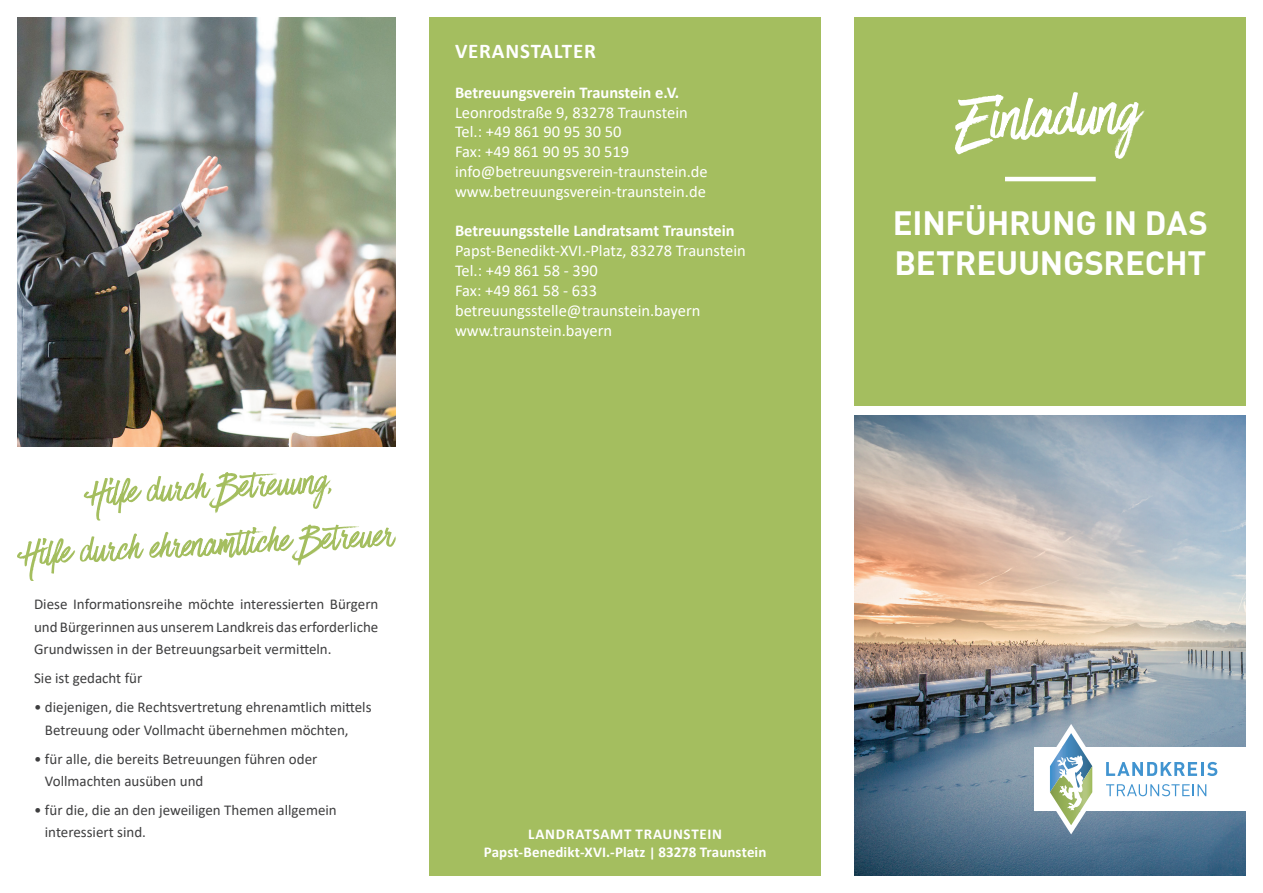
<style>
.page{position:relative;width:1263px;height:893px;background:#fff}
.page>*{position:absolute;margin:0;border:0;box-sizing:border-box;transform-origin:0 0}
.t1{font:700 33px/39.6px "DIN Pro";letter-spacing:-.005em;color:#fff}
.t2{font:700 21px "Calibri";letter-spacing:.04em;color:#fff}
.t3{font:16.5px/19.8px "Calibri";color:#fff}
.t4{font:700 16.5px "Calibri";color:#fff}
.t5{font:15px/22.5px "Calibri";color:#3e3e3f}
.t6{font:700 15px/18px "Calibri";letter-spacing:.01em;color:#fff;text-align:center}
.s1{font-size:13.5px}
</style>
<div class="page">
<div style="left:855px;top:17px;width:391px;height:388px;background:#a4be5f"></div>
<img style="left:855px;top:415px;width:391px;height:461px">
<div style="left:429px;top:17px;width:392px;height:859px;background:#a4be5f"></div>
<svg style="left:955px;top:92px;width:190px;height:67px"></svg>
<svg style="left:17px;top:472px;width:379px;height:109px"></svg>
<hr style="left:1005px;top:177px;width:91px;height:4px;background:#fff">
<div style="left:1034px;top:747px;width:222px;height:64px;background:#fff"></div>
<svg style="left:1106px;top:784px;width:100px;height:12px"></svg>
<svg style="left:1046px;top:724px;width:50px;height:110px"></svg>
<svg style="left:1106px;top:762px;width:91px;height:14px"></svg>
<hr style="left:1201px;top:762px;width:3px;height:14px;background:#4194d0">
<svg style="left:1207px;top:762px;width:10px;height:14px"></svg>
<img style="left:17px;top:17px;width:378px;height:429px">
<h2 class="t2" style="left:455px;top:36px;width:143px">VERANSTALTER</h2>
<p class="t4" style="left:455px;top:81px;width:226px">Betreuungsverein Traunstein e.V.</p>
<p class="t3" style="left:455px;top:102px;width:254px">Leonrodstraße 9, 83278 Traunstein<br>Tel.: +49 861 90 95 30 50<br>Fax: +49 861 90 95 30 519 info@betreuungsverein-traunstein.de www.betreuungsverein-traunstein.de</p>
<p class="t4" style="left:455px;top:219px;width:281px">Betreuungsstelle Landratsamt Traunstein</p>
<p class="t3" style="left:455px;top:240px;width:292px">Papst-Benedikt-XVI.-Platz, 83278 Traunstein<br>Tel.: +49 861 58 - 390<br>Fax: +49 861 58 - 633 betreuungsstelle@traunstein.bayern www.traunstein.bayern</p>
<p class="t5" style="left:34px;top:593px;width:346px;text-align:justify">Diese Informationsreihe möchte interessierten Bürgern und Bürgerinnen aus unserem Landkreis das erforderliche Grundwissen in der Betreuungsarbeit vermitteln.</p>
<p class="t5" style="left:34px;top:667px;width:110px">Sie ist gedacht für</p>
<p class="t5" style="left:45px;top:696px;width:328px;text-indent:-11px">• diejenigen, die Rechtsvertretung ehrenamtlich mittels<br>Betreuung oder Vollmacht übernehmen möchten,</p>
<p class="t5" style="left:45px;top:747px;width:274px;text-indent:-11px">• für alle, die bereits Betreuungen führen oder<br>Vollmachten ausüben und</p>
<p class="t5" style="left:45px;top:798px;width:293px;text-indent:-11px">• für die, die an den jeweiligen Themen allgemein interessiert sind.</p>
<p class="t6" style="left:484px;top:825px;width:284px">LANDRATSAMT TRAUNSTEIN<br>Papst-Benedikt-XVI.-Platz <span class="s1">|</span> 83278 Traunstein</p>
<h1 class="t1" style="left:893px;top:202px;width:317px">EINFÜHRUNG IN DAS<br>BETREUUNGSRECHT</h1>
</div>
